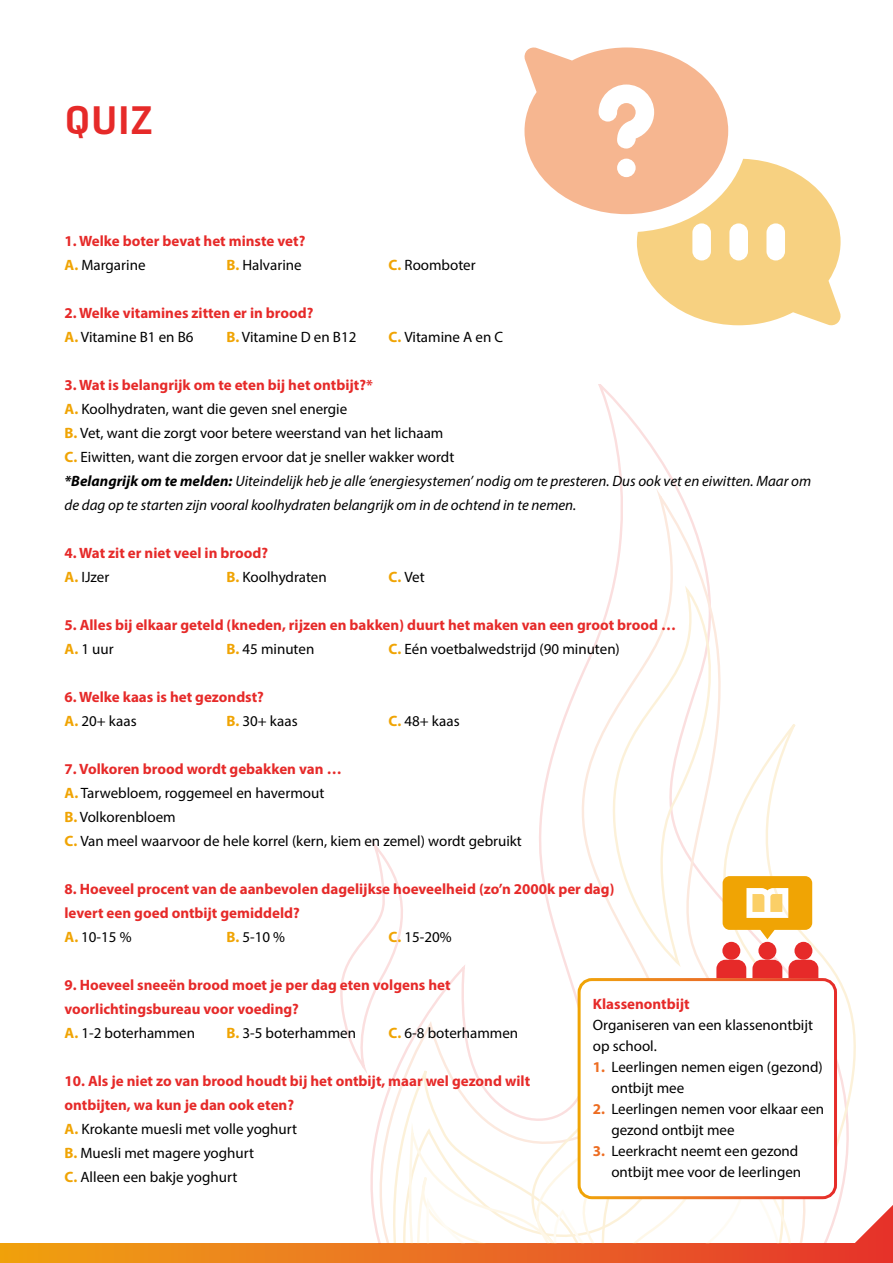
<style>
.page{position:relative;width:893px;height:1263px;background:#fff}
.page>*{position:absolute;margin:0;border:0;box-sizing:border-box;transform-origin:0 0}
.t1{font:700 37.5px "Milibus Rg";color:#e62a29}
.t2{font:15px/21px "Myriad Pro";color:#000}
.t3{font:700 15px/24px "Myriad Pro";color:#e62a29}
.t4{font:italic 15px/24px "Myriad Pro";color:#000}
.s1{font-weight:700;color:#f0a404}
.s2{font-weight:700}
.s3{font-weight:700;color:#ed6d22}
</style>
<div class="page">
<div style="left:0;top:1244px;width:893px;height:19px;background:linear-gradient(to right,#f0a313,#e53730)"></div>
<svg style="left:524px;top:47px;width:317px;height:279px"></svg>
<svg style="left:371px;top:493px;width:339px;height:349px"></svg>
<svg style="left:604px;top:587px;width:117px;height:255px"></svg>
<svg style="left:701px;top:721px;width:155px;height:468px"></svg>
<div style="left:579px;top:979px;width:256px;height:219px;background:#fff;border-radius:13px"></div>
<svg style="left:339px;top:842px;width:479px;height:402px"></svg>
<svg style="left:835px;top:1205px;width:58px;height:58px"></svg>
<p class="t1" style="left:64px;top:97px;width:90px">QUIZ</p>
<p class="t3" style="left:64px;top:228px;width:242px">1. Welke boter bevat het minste vet?</p>
<p class="t2" style="left:64px;top:254px;width:83px"><span class="s1">A.</span> Margarine</p>
<p class="t2" style="left:226px;top:254px;width:77px"><span class="s1">B.</span> Halvarine</p>
<p class="t2" style="left:388px;top:254px;width:89px"><span class="s1">C.</span> Roomboter</p>
<p class="t3" style="left:64px;top:300px;width:251px">2. Welke vitamines zitten er in brood?</p>
<p class="t2" style="left:64px;top:326px;width:131px"><span class="s1">A.</span> Vitamine B1 en B6</p>
<p class="t2" style="left:226px;top:326px;width:131px"><span class="s1">B.</span> Vitamine D en B12</p>
<p class="t2" style="left:388px;top:326px;width:116px"><span class="s1">C.</span> Vitamine A en C</p>
<p class="t3" style="left:64px;top:372px;width:310px">3. Wat is belangrijk om te eten bij het ontbijt?*</p>
<p class="t2" style="left:64px;top:398px;width:284px"><span class="s1">A.</span> Koolhydraten, want die geven snel energie</p>
<p class="t2" style="left:64px;top:422px;width:380px"><span class="s1">B.</span> Vet, want die zorgt voor betere weerstand van het lichaam</p>
<p class="t2" style="left:64px;top:446px;width:391px"><span class="s1">C.</span> Eiwitten, want die zorgen ervoor dat je sneller wakker wordt</p>
<p class="t4" style="left:64px;top:468px;width:748px"><span class="s2">*Belangrijk om te melden:</span> Uiteindelijk heb je alle ‘energiesystemen’ nodig om te presteren. Dus ook vet en eiwitten. Maar om de dag op te starten zijn vooral koolhydraten belangrijk om in de ochtend in te nemen.</p>
<p class="t3" style="left:64px;top:540px;width:205px">4. Wat zit er niet veel in brood?</p>
<p class="t2" style="left:64px;top:566px;width:46px"><span class="s1">A.</span> IJzer</p>
<p class="t2" style="left:226px;top:566px;width:102px"><span class="s1">B.</span> Koolhydraten</p>
<p class="t2" style="left:388px;top:566px;width:38px"><span class="s1">C.</span> Vet</p>
<p class="t3" style="left:64px;top:612px;width:613px">5. Alles bij elkaar geteld (kneden, rijzen en bakken) duurt het maken van een groot brood …</p>
<p class="t2" style="left:64px;top:638px;width:51px"><span class="s1">A.</span> 1 uur</p>
<p class="t2" style="left:226px;top:638px;width:89px"><span class="s1">B.</span> 45 minuten</p>
<p class="t2" style="left:388px;top:638px;width:233px"><span class="s1">C.</span> Eén voetbalwedstrijd (90 minuten)</p>
<p class="t3" style="left:64px;top:684px;width:201px">6. Welke kaas is het gezondst?</p>
<p class="t2" style="left:64px;top:710px;width:74px"><span class="s1">A.</span> 20+ kaas</p>
<p class="t2" style="left:226px;top:710px;width:73px"><span class="s1">B.</span> 30+ kaas</p>
<p class="t2" style="left:388px;top:710px;width:73px"><span class="s1">C.</span> 48+ kaas</p>
<p class="t3" style="left:64px;top:756px;width:279px">7. Volkoren brood wordt gebakken van …</p>
<p class="t2" style="left:64px;top:782px;width:261px"><span class="s1">A.</span> Tarwebloem, roggemeel en havermout</p>
<p class="t2" style="left:64px;top:806px;width:113px"><span class="s1">B.</span> Volkorenbloem</p>
<p class="t2" style="left:64px;top:830px;width:459px"><span class="s1">C.</span> Van meel waarvoor de hele korrel (kern, kiem en zemel) wordt gebruikt</p>
<p class="t3" style="left:64px;top:876px;width:551px">8. Hoeveel procent van de aanbevolen dagelijkse hoeveelheid (zo’n 2000k per dag) levert een goed ontbijt gemiddeld?</p>
<p class="t2" style="left:64px;top:926px;width:69px"><span class="s1">A.</span> 10-15 %</p>
<p class="t2" style="left:226px;top:926px;width:60px"><span class="s1">B.</span> 5-10 %</p>
<p class="t2" style="left:388px;top:926px;width:65px"><span class="s1">C.</span> 15-20%</p>
<p class="t3" style="left:64px;top:972px;width:388px">9. Hoeveel sneeën brood moet je per dag eten volgens het voorlichtingsbureau voor voeding?</p>
<p class="t2" style="left:64px;top:1022px;width:132px"><span class="s1">A.</span> 1-2 boterhammen</p>
<p class="t2" style="left:226px;top:1022px;width:131px"><span class="s1">B.</span> 3-5 boterhammen</p>
<p class="t2" style="left:388px;top:1022px;width:131px"><span class="s1">C.</span> 6-8 boterhammen</p>
<p class="t3" style="left:64px;top:1068px;width:467px">10. Als je niet zo van brood houdt bij het ontbijt, maar wel gezond wilt ontbijten, wa kun je dan ook eten?</p>
<p class="t2" style="left:64px;top:1118px;width:234px"><span class="s1">A.</span> Krokante muesli met volle yoghurt</p>
<p class="t2" style="left:64px;top:1142px;width:191px"><span class="s1">B.</span> Muesli met magere yoghurt</p>
<p class="t2" style="left:64px;top:1166px;width:174px"><span class="s1">C.</span> Alleen een bakje yoghurt</p>
<p class="t3" style="left:593px;top:992px;width:98px">Klassenontbijt</p>
<p class="t2" style="left:593px;top:1015px;width:222px">Organiseren van een klassenontbijt op school.</p>
<p class="t2" style="left:611px;top:1057px;width:213px;text-indent:-19px"><span class="s3">1.</span> Leerlingen nemen eigen (gezond) ontbijt mee</p>
<p class="t2" style="left:611px;top:1099px;width:214px;text-indent:-18px"><span class="s3">2.</span> Leerlingen nemen voor elkaar een gezond ontbijt mee</p>
<p class="t2" style="left:593px;top:1141px;width:210px;text-align:right"><span class="s3">3.</span> Leerkracht neemt een gezond ontbijt mee voor de leerlingen</p>
</div>
